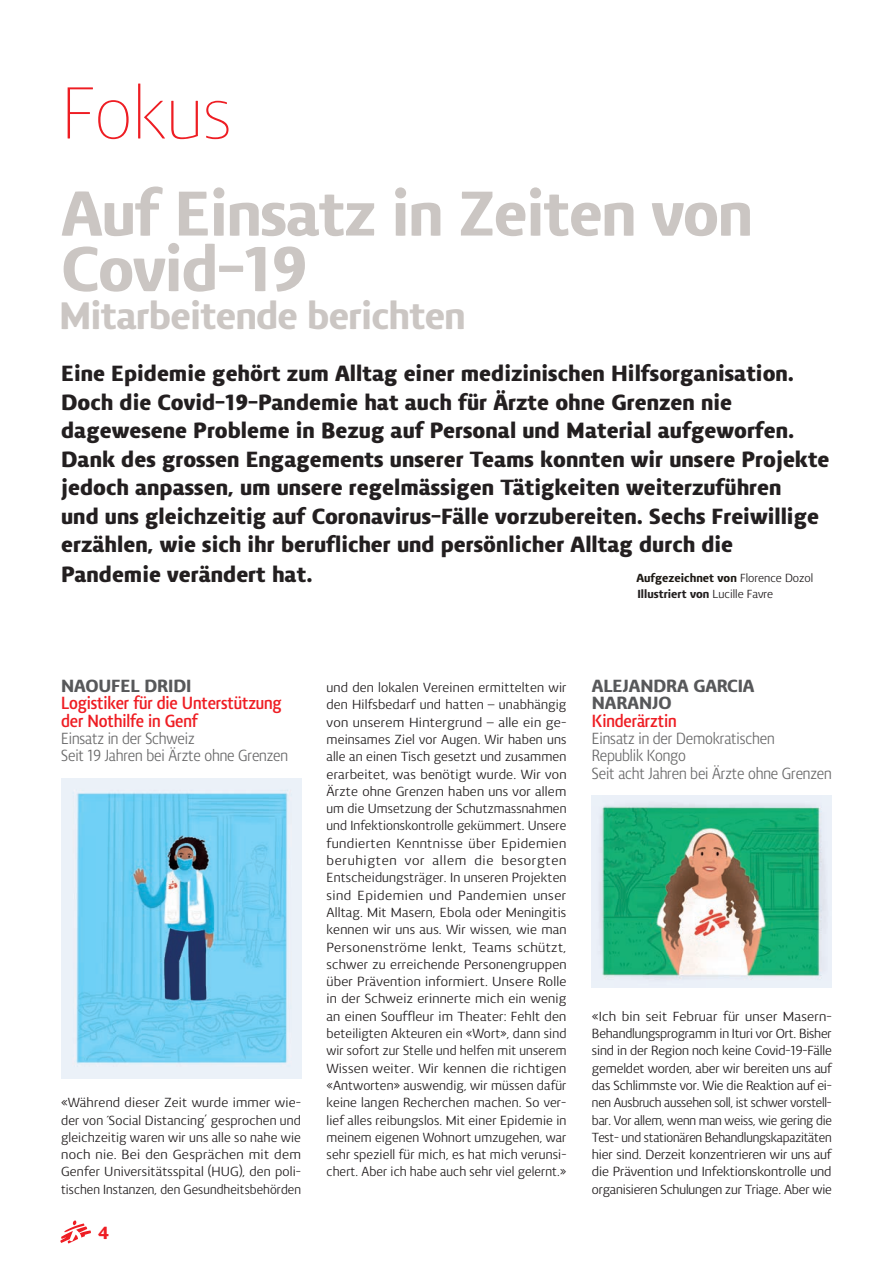
<style>
.page{position:relative;width:893px;height:1263px;background:#fff}
.page>*{position:absolute;margin:0;border:0;box-sizing:border-box;transform-origin:0 0}
.t1{font:300 75px "Vitali Neue";color:#ee1d23}
.t2{font:900 64.5px/55.5px "Vitali Neue";letter-spacing:-.02em;color:#cbc6c3}
.t3{font:900 39px "Vitali Neue";letter-spacing:-.02em;color:#cbc6c3}
.t4{font:800 22.5px/28.7px "Vitali Neue";color:#231f20}
.t5{font:700 18px/17.2px "Vitali Neue";letter-spacing:-.01em;color:#ee1d23;scale:.9 1}
.t6{font:900 18px/17.2px "Vitali Neue";letter-spacing:-.01em;color:#57585a}
.t7{font:900 18px "Vitali Neue";color:#ee1d23}
.t8{font:500 16.5px/17.2px "Vitali Neue";letter-spacing:-.01em;color:#69696a;scale:.9 1}
.t9{font:500 13.5px/17.2px "Vitali Neue";letter-spacing:.005em;color:#231f20;text-align:justify}
.t10{font:500 13.5px/17.2px "Vitali Neue";letter-spacing:.005em;color:#231f20;text-align:justify;scale:1.05 1}
.t11{font:900 12px "Vitali Neue";color:#1e1a15}
.t12{font:900 12px "Vitali Neue";color:#231f20}
.s1{font-weight:500;color:#231f20}
.s2{font-weight:500}
</style>
<div class="page">
<svg style="left:60px;top:1220px;width:31px;height:23px"></svg>
<img style="left:61px;top:778px;width:240px;height:300px">
<img style="left:592px;top:796px;width:240px;height:192px">
<h1 class="t1" style="left:61px;top:71px;width:173px">Fokus</h1>
<h2 class="t2" style="left:61px;top:185px;width:693px">Auf Einsatz in Zeiten von<br>Covid-19</h2>
<h3 class="t3" style="left:59px;top:292px;width:408px">Mitarbeitende berichten</h3>
<p class="t4" style="left:61px;top:359px;width:770px">Eine Epidemie gehört zum Alltag einer medizinischen Hilfsorganisation.<br>Doch die Covid-19-Pandemie hat auch für Ärzte ohne Grenzen nie dagewesene Probleme in Bezug auf Personal und Material aufgeworfen.<br>Dank des grossen Engagements unserer Teams konnten wir unsere Projekte jedoch anpassen, um unsere regelmässigen Tätigkeiten weiterzuführen<br>und uns gleichzeitig auf Coronavirus-Fälle vorzubereiten. Sechs Freiwillige erzählen, wie sich ihr beruflicher und persönlicher Alltag durch die Pandemie verändert hat.</p>
<p class="t11" style="left:636px;top:571px;width:178px">Aufgezeichnet von <span class="s1">Florence Dozol</span></p>
<p class="t12" style="left:637px;top:586px;width:137px">Illustriert von <span class="s2">Lucille Favre</span></p>
<h3 class="t6" style="left:61px;top:677px;width:132px">NAOUFEL DRIDI</h3>
<h3 class="t5" style="left:61px;top:694px;width:247px">Logistiker für die Unterstützung der Nothilfe in Genf</h3>
<p class="t8" style="left:61px;top:730px;width:254px">Einsatz in der Schweiz<br>Seit 19 Jahren bei Ärzte ohne Grenzen</p>
<p class="t9" style="left:61px;top:1094px;width:241px">«Während dieser Zeit wurde immer wie&shy;der von ´Social Distancing’ gesprochen und gleichzeitig waren wir uns alle so nahe wie noch nie. Bei den Gesprächen mit dem Genfer Universitätsspital (HUG), den poli&shy;tischen Instanzen, den Gesundheitsbehörden</p>
<h3 class="t7" style="left:98px;top:1222px;width:13px">4</h3>
<p class="t9" style="left:327px;top:679px;width:241px">und den lokalen Vereinen ermittelten wir den Hilfsbedarf und hatten – unabhängig von unserem Hintergrund – alle ein ge&shy;meinsames Ziel vor Augen. Wir haben uns alle an einen Tisch gesetzt und zusammen erarbeitet, was benötigt wurde. Wir von Ärzte ohne Grenzen haben uns vor allem um die Umsetzung der Schutzmassnahmen und Infektionskontrolle gekümmert. Unsere fundierten Kenntnisse über Epidemien beruhigten vor allem die besorgten Entscheidungsträger. In unseren Projekten sind Epidemien und Pandemien unser Alltag. Mit Masern, Ebola oder Meningitis kennen wir uns aus. Wir wissen, wie man Personenströme lenkt, Teams schützt, schwer zu erreichende Personengruppen über Prävention informiert. Unsere Rolle in der Schweiz erinnerte mich ein wenig an einen Souffleur im Theater: Fehlt den beteiligten Akteuren ein «Wort», dann sind wir sofort zur Stelle und helfen mit unserem Wissen weiter. Wir kennen die richtigen «Antworten» auswendig, wir müssen dafür keine langen Recherchen machen. So ver&shy;lief alles reibungslos. Mit einer Epidemie in meinem eigenen Wohnort umzugehen, war sehr speziell für mich, es hat mich verunsi&shy;chert. Aber ich habe auch sehr viel gelernt.»</p>
<h3 class="t6" style="left:592px;top:677px;width:164px">ALEJANDRA GARCIA<br>NARANJO</h3>
<h3 class="t5" style="left:592px;top:712px;width:96px">Kinderärztin</h3>
<p class="t8" style="left:592px;top:730px;width:268px">Einsatz in der Demokratischen<br>Republik Kongo<br>Seit acht Jahren bei Ärzte ohne Grenzen</p>
<p class="t10" style="left:592px;top:1007px;width:230px">«Ich bin seit Februar für unser Masern-Behandlungsprogramm in Ituri vor Ort. Bisher sind in der Region noch keine Covid-19-Fälle gemeldet worden, aber wir bereiten uns auf das Schlimmste vor. Wie die Reaktion auf ei&shy;nen Ausbruch aussehen soll, ist schwer vorstell&shy;bar. Vor allem, wenn man weiss, wie gering die Test- und stationären Behandlungskapazitäten hier sind. Derzeit konzentrieren wir uns auf die Prävention und Infektionskontrolle und organisieren Schulungen zur Triage. Aber wie</p>
</div>
